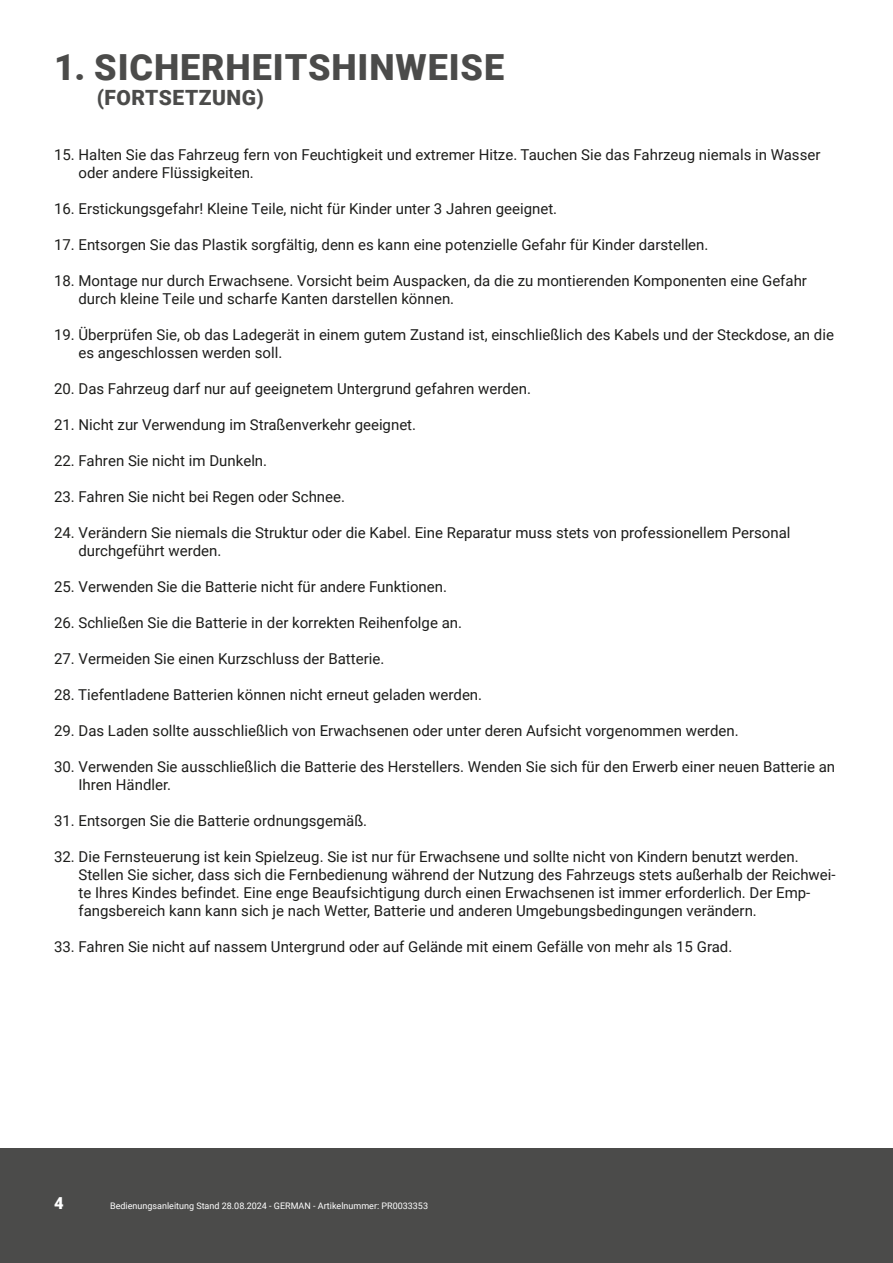
<style>
.page{position:relative;width:893px;height:1263px;background:#fff}
.page>*{position:absolute;margin:0;border:0;box-sizing:border-box;transform-origin:0 0}
.Große_Headline{font:900 36px "Roboto";letter-spacing:.025em;color:#4b4b4a}
.Große_Subheadline{font:900 21px "Roboto";letter-spacing:.025em;color:#4b4b4a}
.t1{font:900 16.5px "Roboto";color:#fff}
.Fließtext{font:15px/18px "Roboto";color:#1d1d1b}
.t2{font:9px "Roboto";color:#fff}
</style>
<div class="page">
<div style="left:0;top:1148px;width:893px;height:115px;background:#4b4b4a"></div>
<p class="Große_Headline" style="left:54px;top:42px;width:452px">1. SICHERHEITSHINWEISE</p>
<p class="Große_Subheadline" style="left:97px;top:83px;width:168px">(FORTSETZUNG)</p>
<p class="Fließtext" style="left:79px;top:145px;width:743px;text-indent:-25px">15. Halten Sie das Fahrzeug fern von Feuchtigkeit und extremer Hitze. Tauchen Sie das Fahrzeug niemals in Wasser oder andere Flüssigkeiten.</p>
<p class="Fließtext" style="left:54px;top:199px;width:505px">16. Erstickungsgefahr! Kleine Teile, nicht für Kinder unter 3 Jahren geeignet.</p>
<p class="Fließtext" style="left:54px;top:235px;width:656px">17. Entsorgen Sie das Plastik sorgfältig, denn es kann eine potenzielle Gefahr für Kinder darstellen.</p>
<p class="Fließtext" style="left:79px;top:271px;width:730px;text-indent:-25px">18. Montage nur durch Erwachsene. Vorsicht beim Auspacken, da die zu montierenden Komponenten eine Gefahr durch kleine Teile und scharfe Kanten darstellen können.</p>
<p class="Fließtext" style="left:79px;top:325px;width:757px;text-indent:-25px">19. Überprüfen Sie, ob das Ladegerät in einem gutem Zustand ist, einschließlich des Kabels und der Steckdose, an die es angeschlossen werden soll.</p>
<p class="Fließtext" style="left:54px;top:379px;width:479px">20. Das Fahrzeug darf nur auf geeignetem Untergrund gefahren werden.</p>
<p class="Fließtext" style="left:54px;top:415px;width:364px">21. Nicht zur Verwendung im Straßenverkehr geeignet.</p>
<p class="Fließtext" style="left:54px;top:451px;width:215px">22. Fahren Sie nicht im Dunkeln.</p>
<p class="Fließtext" style="left:54px;top:487px;width:293px">23. Fahren Sie nicht bei Regen oder Schnee.</p>
<p class="Fließtext" style="left:79px;top:523px;width:714px;text-indent:-25px">24. Verändern Sie niemals die Struktur oder die Kabel. Eine Reparatur muss stets von professionellem Personal durchgeführt werden.</p>
<p class="Fließtext" style="left:54px;top:577px;width:394px">25. Verwenden Sie die Batterie nicht für andere Funktionen.</p>
<p class="Fließtext" style="left:54px;top:613px;width:410px">26. Schließen Sie die Batterie in der korrekten Reihenfolge an.</p>
<p class="Fließtext" style="left:54px;top:649px;width:332px">27. Vermeiden Sie einen Kurzschluss der Batterie.</p>
<p class="Fließtext" style="left:54px;top:685px;width:430px">28. Tiefentladene Batterien können nicht erneut geladen werden.</p>
<p class="Fließtext" style="left:54px;top:721px;width:686px">29. Das Laden sollte ausschließlich von Erwachsenen oder unter deren Aufsicht vorgenommen werden.</p>
<p class="Fließtext" style="left:79px;top:757px;width:758px;text-indent:-25px">30. Verwenden Sie ausschließlich die Batterie des Herstellers. Wenden Sie sich für den Erwerb einer neuen Batterie an<br>Ihren Händler.</p>
<p class="Fließtext" style="left:54px;top:811px;width:315px">31. Entsorgen Sie die Batterie ordnungsgemäß.</p>
<p class="Fließtext" style="left:79px;top:847px;width:758px;text-indent:-25px">32. Die Fernsteuerung ist kein Spielzeug. Sie ist nur für Erwachsene und sollte nicht von Kindern benutzt werden.<br>Stellen Sie sicher, dass sich die Fernbedienung während der Nutzung des Fahrzeugs stets außerhalb der Reichwei&shy;te Ihres Kindes befindet. Eine enge Beaufsichtigung durch einen Erwachsenen ist immer erforderlich. Der Emp&shy;fangsbereich kann kann sich je nach Wetter, Batterie und anderen Umgebungsbedingungen verändern.</p>
<p class="Fließtext" style="left:54px;top:937px;width:680px">33. Fahren Sie nicht auf nassem Untergrund oder auf Gelände mit einem Gefälle von mehr als 15 Grad.</p>
<p class="t1" style="left:54px;top:1192px;width:11px">4</p>
<p class="t2" style="left:110px;top:1200px;width:319px">Bedienungsanleitung Stand 28.08.2024 - GERMAN - Artikelnummer: PR0033353</p>
</div>
